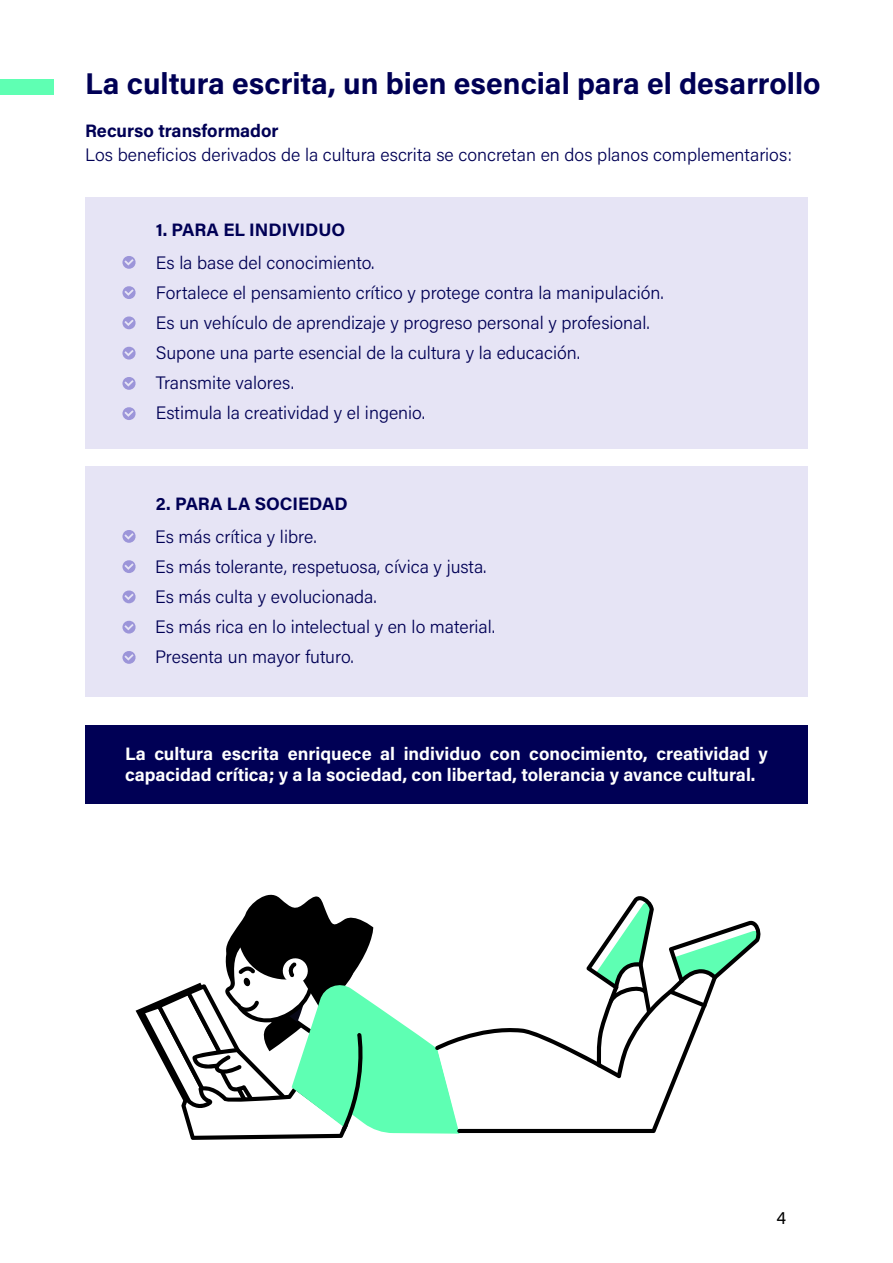
<style>
.page{position:relative;width:893px;height:1263px;background:#fff}
.page>*{position:absolute;margin:0;border:0;box-sizing:border-box;transform-origin:0 0}
.t1{font:700 30px "Acumin Pro";color:#005}
.t2{font:300 18px "Acumin Pro";color:#005}
.t3{font:700 18px/21.6px "Acumin Pro";color:#fff}
.t4{font:700 18px "Acumin Pro";color:#005}
.t5{font:18px "Acumin Pro";color:#000}
.s1{color:#000054}
</style>
<div class="page">
<div style="left:85px;top:197px;width:723px;height:252px;background:#e6e4f5"></div>
<div style="left:85px;top:466px;width:723px;height:231px;background:#e6e4f5"></div>
<div style="left:85px;top:725px;width:723px;height:78px;background:#005"></div>
<div style="left:0;top:80px;width:53px;height:15px;background:#5fffb3"></div>
<svg style="left:122px;top:256px;width:14px;height:13px"></svg>
<svg style="left:122px;top:316px;width:14px;height:13px"></svg>
<svg style="left:122px;top:286px;width:14px;height:13px"></svg>
<svg style="left:122px;top:346px;width:14px;height:14px"></svg>
<svg style="left:122px;top:377px;width:14px;height:13px"></svg>
<svg style="left:122px;top:407px;width:14px;height:13px"></svg>
<svg style="left:122px;top:530px;width:14px;height:13px"></svg>
<svg style="left:122px;top:590px;width:14px;height:13px"></svg>
<svg style="left:122px;top:560px;width:14px;height:13px"></svg>
<svg style="left:122px;top:620px;width:14px;height:14px"></svg>
<svg style="left:122px;top:651px;width:14px;height:13px"></svg>
<svg style="left:136px;top:894px;width:625px;height:246px"></svg>
<p class="t1" style="left:85px;top:63px;width:737px">La cultura escrita, un bien esencial para el desarrollo</p>
<p class="t4" style="left:85px;top:118px;width:195px">Recurso transformador</p>
<p class="t2" style="left:85px;top:143px;width:708px">Los beneficios derivados de la cultura escrita se concretan en dos planos complementarios:</p>
<p class="t4" style="left:156px;top:217px;width:191px"><span class="s1">1.</span> PARA EL INDIVIDUO</p>
<p class="t2" style="left:156px;top:250px;width:220px">Es la base del conocimiento.</p>
<p class="t2" style="left:156px;top:280px;width:509px">Fortalece el pensamiento crítico y protege contra la manipulación.</p>
<p class="t2" style="left:156px;top:310px;width:495px">Es un vehículo de aprendizaje y progreso personal y profesional.</p>
<p class="t2" style="left:156px;top:340px;width:426px">Supone una parte esencial de la cultura y la educación.</p>
<p class="t2" style="left:156px;top:370px;width:140px">Transmite valores.</p>
<p class="t2" style="left:156px;top:400px;width:271px">Estimula la creatividad y el ingenio.</p>
<p class="t4" style="left:156px;top:491px;width:194px"><span class="s1">2.</span> PARA LA SOCIEDAD</p>
<p class="t2" style="left:155px;top:524px;width:163px">Es más crítica y libre.</p>
<p class="t2" style="left:155px;top:554px;width:333px">Es más tolerante, respetuosa, cívica y justa.</p>
<p class="t2" style="left:155px;top:584px;width:223px">Es más culta y evolucionada.</p>
<p class="t2" style="left:155px;top:614px;width:342px">Es más rica en lo intelectual y en lo material.</p>
<p class="t2" style="left:155px;top:644px;width:200px">Presenta un mayor futuro.</p>
<p class="t3" style="left:125px;top:742px;width:644px">La cultura escrita enriquece al individuo con conocimiento, creatividad y capacidad crítica; y a la sociedad, con libertad, tolerancia y avance cultural.</p>
<p class="t5" style="left:776px;top:1205px;width:11px">4</p>
</div>
